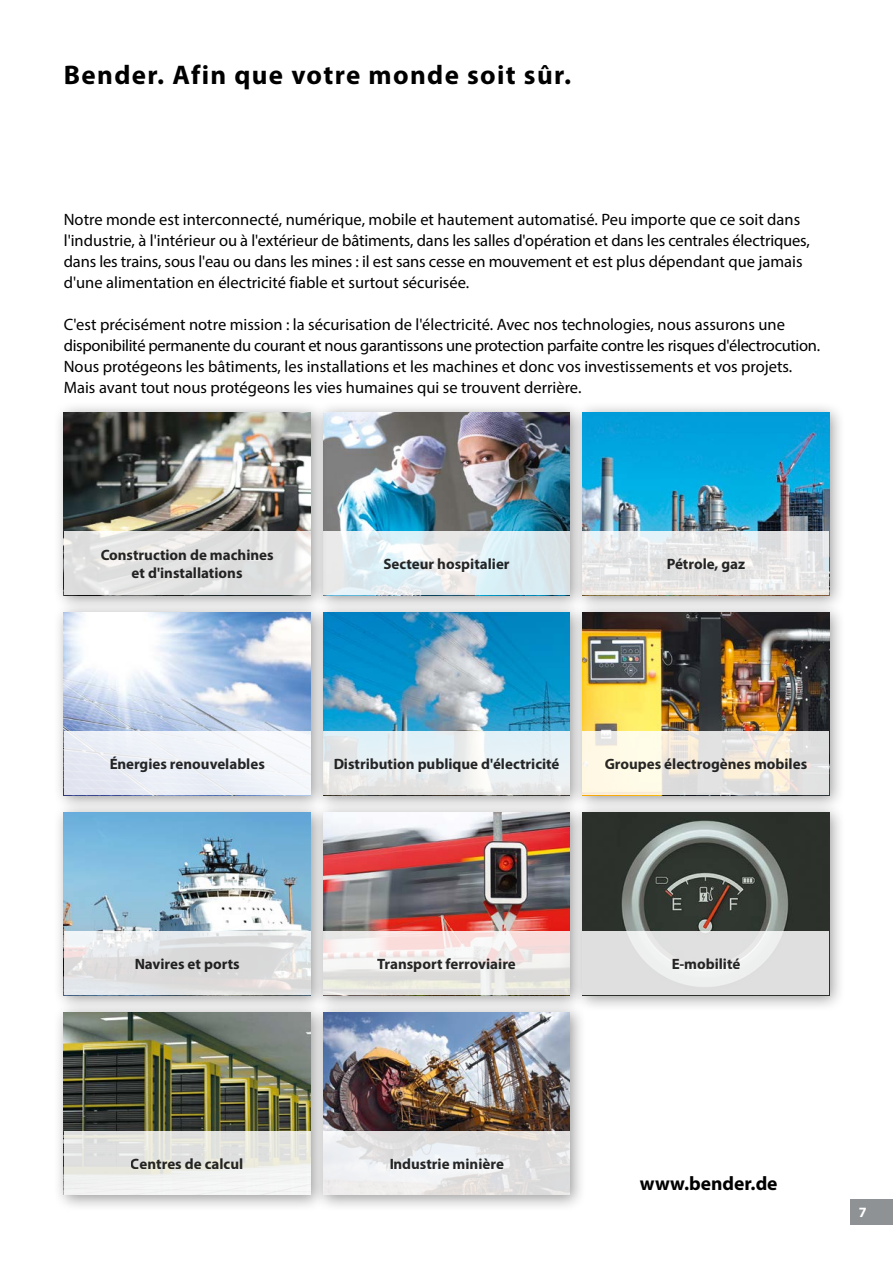
<style>
.page{position:relative;width:893px;height:1263px;background:#fff}
.page>*{position:absolute;margin:0;border:0;box-sizing:border-box;transform-origin:0 0}
.t1{font:700 27px "Myriad Pro";letter-spacing:.05em;color:#000}
.t2{font:700 19.5px "Myriad Pro";color:#000}
.t3{font:16.5px/21px "Myriad Pro";color:#000}
.t4{font:700 15px/18px "Myriad Pro";color:#000;text-align:center}
.t5{font:700 14.25px "Myriad Pro";color:#fff}
</style>
<div class="page">
<div style="left:850px;top:1199px;width:43px;height:26px;background:#8f9294"></div>
<div style="left:52px;top:1001px;width:275px;height:211px;background:#000;opacity:.4"></div>
<img style="left:64px;top:1012px;width:246px;height:119px">
<div style="left:64px;top:1131px;width:246px;height:64px;background:linear-gradient(to bottom,#dedfd8,#f4f5f4)"></div>
<div style="left:52px;top:801px;width:275px;height:211px;background:#000;opacity:.4"></div>
<img style="left:64px;top:812px;width:246px;height:119px">
<svg style="left:64px;top:931px;width:246px;height:64px;background:#e1e1e2"></svg>
<div style="left:312px;top:401px;width:275px;height:211px;background:#000;opacity:.4"></div>
<img style="left:327px;top:412px;width:243px;height:119px">
<svg style="left:327px;top:531px;width:243px;height:64px;background:#e1ecf0"></svg>
<div style="left:52px;top:401px;width:275px;height:211px;background:#000;opacity:.4"></div>
<img style="left:64px;top:412px;width:246px;height:119px">
<svg style="left:64px;top:531px;width:246px;height:64px;background:#e2e2e2"></svg>
<div style="left:312px;top:1001px;width:275px;height:211px;background:#000;opacity:.4"></div>
<img style="left:323px;top:1012px;width:247px;height:119px">
<svg style="left:323px;top:1131px;width:247px;height:64px"></svg>
<div style="left:312px;top:801px;width:275px;height:211px;background:#000;opacity:.4"></div>
<img style="left:323px;top:812px;width:247px;height:119px">
<svg style="left:323px;top:931px;width:247px;height:64px"></svg>
<div style="left:312px;top:601px;width:275px;height:211px;background:#000;opacity:.4"></div>
<img style="left:327px;top:612px;width:243px;height:119px">
<svg style="left:327px;top:731px;width:243px;height:64px;background:#e6edef"></svg>
<div style="left:571px;top:401px;width:275px;height:211px;background:#000;opacity:.4"></div>
<img style="left:583px;top:412px;width:246px;height:119px">
<svg style="left:583px;top:531px;width:246px;height:64px;background:#e8e8e8"></svg>
<div style="left:571px;top:801px;width:275px;height:211px;background:#000;opacity:.4"></div>
<img style="left:583px;top:812px;width:246px;height:119px">
<svg style="left:583px;top:931px;width:246px;height:64px;background:#e2e3e2"></svg>
<div style="left:571px;top:601px;width:275px;height:211px;background:#000;opacity:.4"></div>
<img style="left:583px;top:612px;width:246px;height:119px">
<svg style="left:583px;top:731px;width:246px;height:64px;background:#efeae0"></svg>
<div style="left:52px;top:601px;width:275px;height:211px;background:#000;opacity:.4"></div>
<img style="left:64px;top:612px;width:246px;height:119px">
<div style="left:64px;top:731px;width:246px;height:64px;background:#eef1f8"></div>
<h1 class="t1" style="left:64px;top:57px;width:509px">Bender. Afin que votre monde soit sûr.</h1>
<p class="t3" style="left:64px;top:209px;width:747px">Notre monde est interconnecté, numérique, mobile et hautement automatisé. Peu importe que ce soit dans l'industrie, à l'intérieur ou à l'extérieur de bâtiments, dans les salles d'opération et dans les centrales électriques, dans les trains, sous l'eau ou dans les mines : il est sans cesse en mouvement et est plus dépendant que jamais d'une alimentation en électricité fiable et surtout sécurisée.</p>
<p class="t3" style="left:64px;top:314px;width:758px">C'est précisément notre mission : la sécurisation de l'électricité. Avec nos technologies, nous assurons une disponibilité permanente du courant et nous garantissons une protection parfaite contre les risques d'électrocution.<br>Nous protégeons les bâtiments, les installations et les machines et donc vos investissements et vos projets.<br>Mais avant tout nous protégeons les vies humaines qui se trouvent derrière.</p>
<p class="t4" style="left:100px;top:545px;width:175px">Construction de machines et d'installations</p>
<p class="t4" style="left:383px;top:554px;width:128px">Secteur hospitalier</p>
<p class="t4" style="left:667px;top:554px;width:80px">Pétrole, gaz</p>
<p class="t4" style="left:109px;top:754px;width:157px">Énergies renouvelables</p>
<p class="t4" style="left:605px;top:754px;width:204px">Groupes électrogènes mobiles</p>
<p class="t4" style="left:333px;top:754px;width:228px">Distribution publique d'électricité</p>
<p class="t4" style="left:134px;top:954px;width:107px">Navires et ports</p>
<p class="t4" style="left:377px;top:954px;width:140px">Transport ferroviaire</p>
<p class="t4" style="left:671px;top:954px;width:71px">E-mobilité</p>
<p class="t4" style="left:131px;top:1154px;width:114px">Centres de calcul</p>
<p class="t4" style="left:389px;top:1154px;width:116px">Industrie minière</p>
<p class="t2" style="left:640px;top:1171px;width:139px">www.bender.de</p>
<p class="t5" style="left:859px;top:1203px;width:9px">7</p>
</div>
